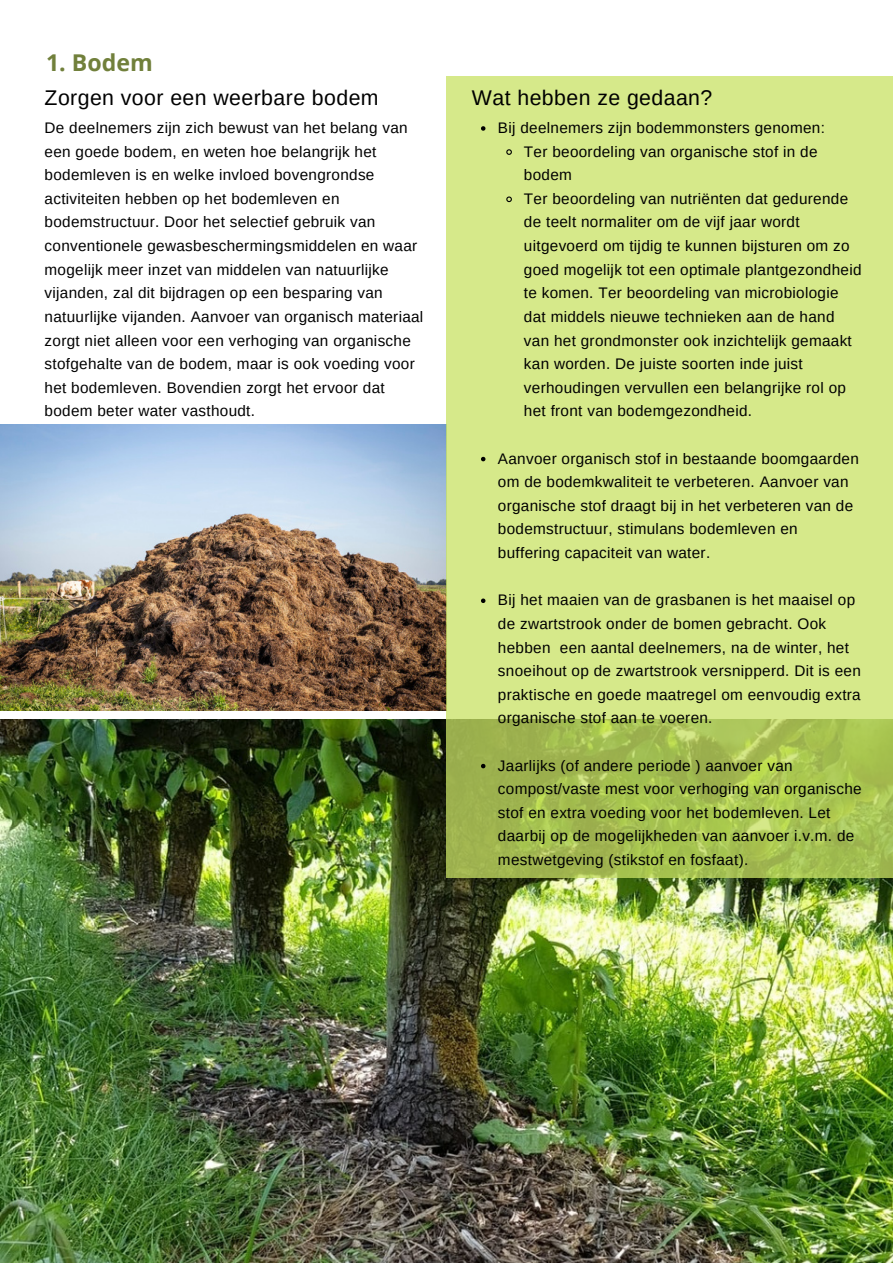
<style>
.page{position:relative;width:893px;height:1264px;background:#fff}
.page>*{position:absolute;margin:0;border:0;box-sizing:border-box;transform-origin:0 0}
.t1{font:700 23.1px "Open Sans";color:#71803b}
.t2{font:21.3px "Arimo";letter-spacing:.02em;color:#000}
.t3{font:15.3px/23.5px "Arimo";letter-spacing:.02em;color:#000}
</style>
<div class="page">
<img style="left:0;top:424px;width:446px;height:286px">
<img style="left:0;top:719px;width:892px;height:543px">
<svg style="left:446px;top:76px;width:446px;height:801px;background:#cce07e"></svg>
<svg style="left:481px;top:126px;width:4px;height:5px"></svg>
<svg style="left:505px;top:148px;width:7px;height:8px"></svg>
<svg style="left:505px;top:196px;width:7px;height:7px"></svg>
<svg style="left:481px;top:457px;width:4px;height:4px"></svg>
<svg style="left:481px;top:598px;width:4px;height:5px"></svg>
<svg style="left:481px;top:763px;width:4px;height:5px"></svg>
<p class="t1" style="left:46px;top:46px;width:108px">1. Bodem</p>
<p class="t2" style="left:45px;top:86px;width:335px">Zorgen voor een weerbare bodem</p>
<p class="t3" style="left:45px;top:116px;width:380px">De deelnemers zijn zich bewust van het belang van een goede bodem, en weten hoe belangrijk het bodemleven is en welke invloed bovengrondse activiteiten hebben op het bodemleven en bodemstructuur. Door het selectief gebruik van conventionele gewasbeschermingsmiddelen en waar mogelijk meer inzet van middelen van natuurlijke vijanden, zal dit bijdragen op een besparing van natuurlijke vijanden. Aanvoer van organisch materiaal zorgt niet alleen voor een verhoging van organische stofgehalte van de bodem, maar is ook voeding voor het bodemleven. Bovendien zorgt het ervoor dat bodem beter water vasthoudt.</p>
<p class="t3" style="left:498px;top:116px;width:328px">Bij deelnemers zijn bodemmonsters genomen:</p>
<p class="t2" style="left:472px;top:86px;width:242px">Wat hebben ze gedaan?</p>
<p class="t3" style="left:524px;top:139px;width:295px">Ter beoordeling van organische stof in de bodem</p>
<p class="t3" style="left:524px;top:187px;width:339px">Ter beoordeling van nutriënten dat gedurende de teelt normaliter om de vijf jaar wordt uitgevoerd om tijdig te kunnen bijsturen om zo goed mogelijk tot een optimale plantgezondheid te komen. Ter beoordeling van microbiologie dat middels nieuwe technieken aan de hand van het grondmonster ook inzichtelijk gemaakt kan worden. De juiste soorten inde juist verhoudingen vervullen een belangrijke rol op het front van bodemgezondheid.</p>
<p class="t3" style="left:498px;top:446px;width:362px">Aanvoer organisch stof in bestaande boomgaarden om de bodemkwaliteit te verbeteren. Aanvoer van organische stof draagt bij in het verbeteren van de bodemstructuur, stimulans bodemleven en buffering capaciteit van water.</p>
<p class="t3" style="left:498px;top:588px;width:364px">Bij het maaien van de grasbanen is het maaisel op de zwartstrook onder de bomen gebracht. Ook hebben een aantal deelnemers, na de winter, het snoeihout op de zwartstrook versnipperd. Dit is een praktische en goede maatregel om eenvoudig extra organische stof aan te voeren.</p>
<p class="t3" style="left:498px;top:753px;width:365px">Jaarlijks (of andere periode ) aanvoer van compost/vaste mest voor verhoging van organische stof en extra voeding voor het bodemleven. Let daarbij op de mogelijkheden van aanvoer i.v.m. de mestwetgeving (stikstof en fosfaat).</p>
</div>
